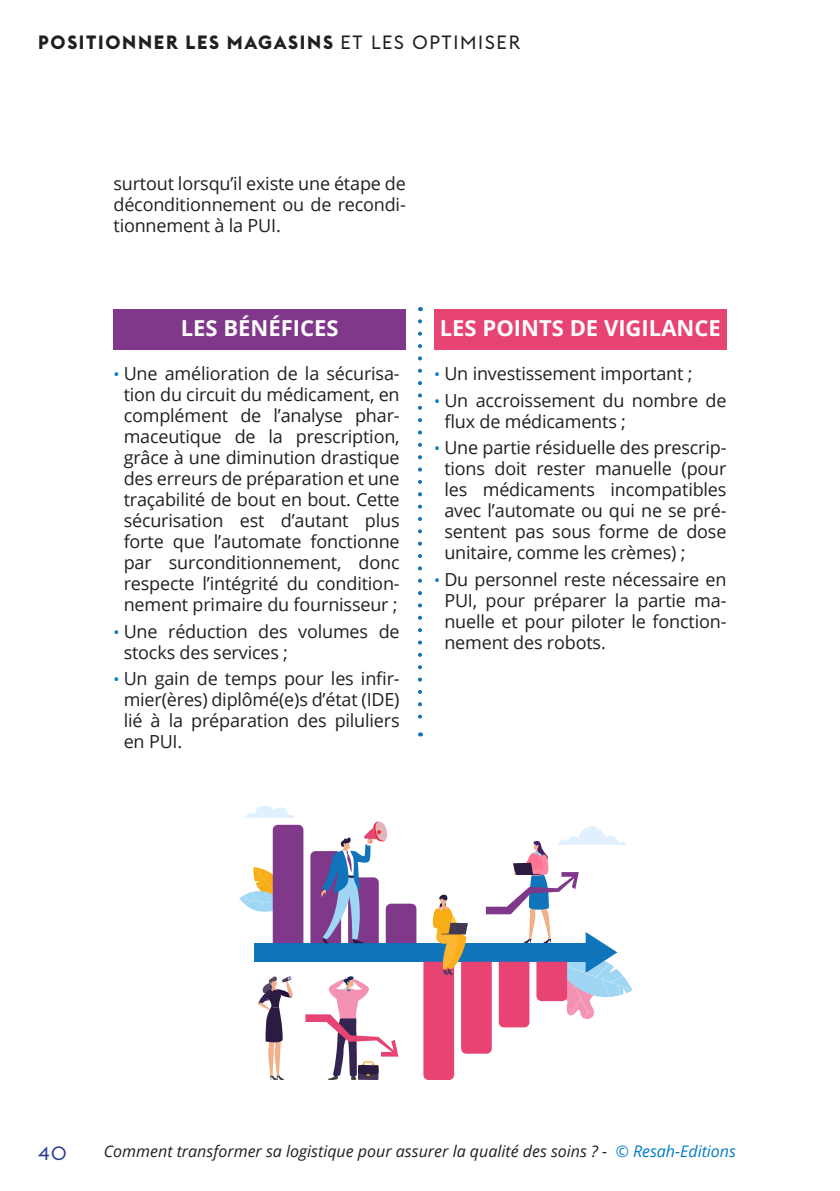
<style>
.page{position:relative;width:840px;height:1191px;background:#fff}
.page>*{position:absolute;margin:0;border:0;box-sizing:border-box;transform-origin:0 0}
.t1{font:700 22px "Open Sans";color:#fff}
.t2{font:700 19px "Euclid Flex";letter-spacing:.09em;color:#231f20}
.t3{font:19px "Euclid Flex";color:#283890}
.t4{font:18px/21px "Open Sans";letter-spacing:-.01em;color:#231f20;text-align:justify}
.t5{font:italic 16px "Open Sans";color:#231f20}
.s1{font-weight:400}
.s2{font-size:16px;color:#007cc4}
.s3{color:#007cc4}
</style>
<div class="page">
<div style="left:433px;top:309px;width:293px;height:41px;background:#e74473"></div>
<div style="left:113px;top:309px;width:293px;height:41px;background:#80388a"></div>
<svg style="left:418px;top:321px;width:4px;height:415px"></svg>
<svg style="left:245px;top:806px;width:49px;height:11px"></svg>
<div style="left:254px;top:943px;width:331px;height:18px;background:#0f74b9"></div>
<svg style="left:239px;top:824px;width:64px;height:119px"></svg>
<svg style="left:310px;top:821px;width:106px;height:122px"></svg>
<svg style="left:258px;top:976px;width:35px;height:104px"></svg>
<svg style="left:305px;top:976px;width:93px;height:104px"></svg>
<svg style="left:423px;top:826px;width:209px;height:254px"></svg>
<p class="t2" style="left:38px;top:32px;width:483px">POSITIONNER LES MAGASINS <span class="s1">ET LES OPTIMISER</span></p>
<p class="t4" style="left:113px;top:172px;width:294px">surtout lorsqu’il existe une étape de déconditionnement ou de recondi&shy;tionnement à la PUI.</p>
<p class="t1" style="left:181px;top:312px;width:159px">LES BÉNÉFICES</p>
<p class="t1" style="left:439px;top:312px;width:282px">LES POINTS DE VIGILANCE</p>
<p class="t4" style="left:113px;top:362px;width:287px;text-align:center"><span class="s2">•</span> Une amélioration de la sécurisa&shy;tion du circuit du médicament, en complément de l’analyse phar&shy;maceutique de la prescription, grâce à une diminution drastique des erreurs de préparation et une traçabilité de bout en bout. Cette sécurisation est d’autant plus forte que l’automate fonctionne par surconditionnement, donc respecte l’intégrité du condition&shy;nement primaire du fournisseur ;</p>
<p class="t4" style="left:124px;top:620px;width:277px;text-indent:-10px"><span class="s2">•</span> Une réduction des volumes de stocks des services ;</p>
<p class="t4" style="left:124px;top:668px;width:277px;text-indent:-10px"><span class="s2">•</span> Un gain de temps pour les infir&shy;mier(ères) diplômé(e)s d’état (IDE) lié à la préparation des piluliers en PUI.</p>
<p class="t4" style="left:434px;top:362px;width:260px"><span class="s2">•</span> Un investissement important ;</p>
<p class="t4" style="left:444px;top:389px;width:283px;text-indent:-10px"><span class="s2">•</span> Un accroissement du nombre de flux de médicaments ;</p>
<p class="t4" style="left:444px;top:437px;width:283px;text-indent:-10px"><span class="s2">•</span> Une partie résiduelle des prescrip&shy;tions doit rester manuelle (pour les médicaments incompatibles avec l’automate ou qui ne se pré&shy;sentent pas sous forme de dose unitaire, comme les crèmes) ;</p>
<p class="t4" style="left:444px;top:568px;width:283px;text-indent:-10px"><span class="s2">•</span> Du personnel reste nécessaire en PUI, pour préparer la partie ma&shy;nuelle et pour piloter le fonction&shy;nement des robots.</p>
<p class="t3" style="left:38px;top:1141px;width:30px">40</p>
<p class="t5" style="left:104px;top:1140px;width:633px">Comment transformer sa logistique pour assurer la qualité des soins ? - <span class="s3">© Resah-Editions</span></p>
</div>
